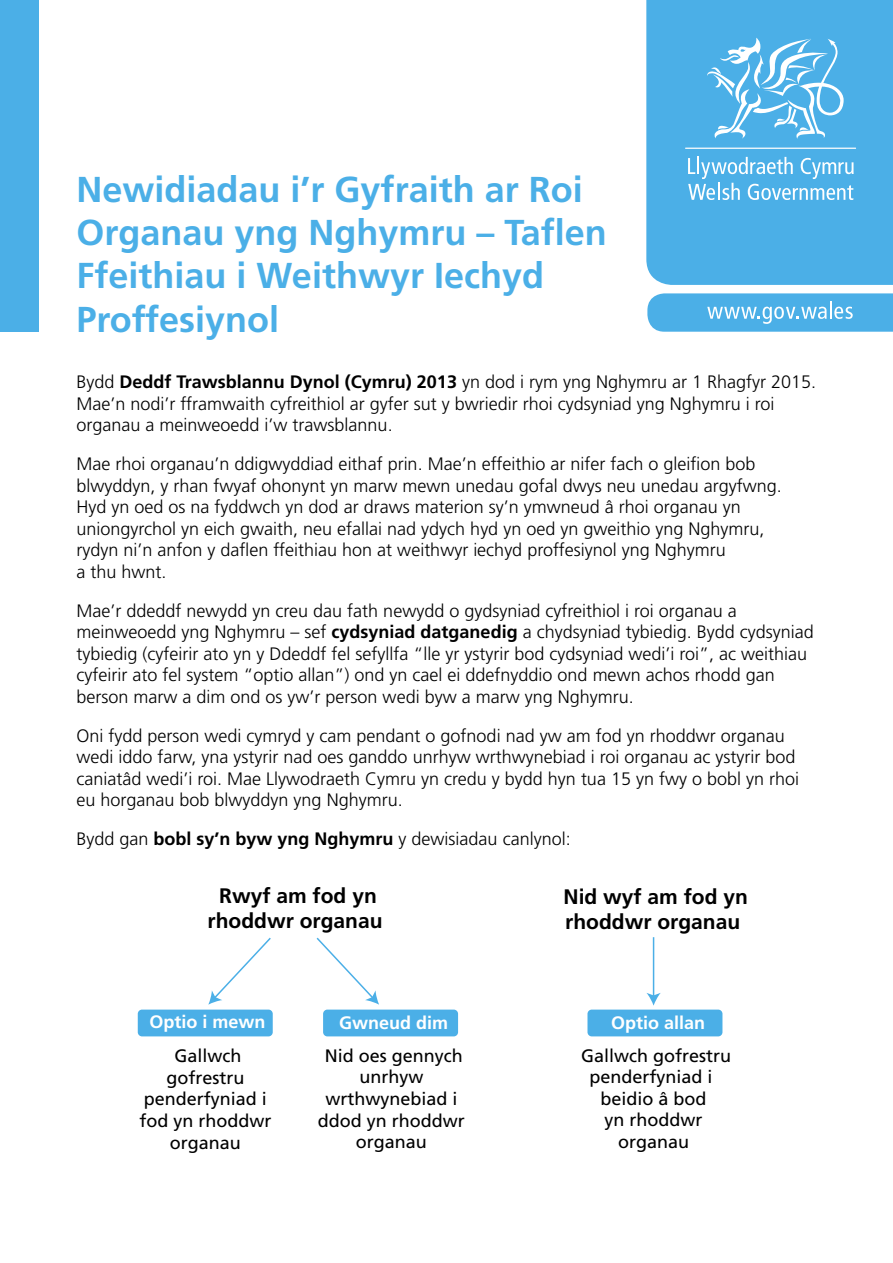
<style>
.page{position:relative;width:893px;height:1263px;background:#fff}
.page>*{position:absolute;margin:0;border:0;box-sizing:border-box;transform-origin:0 0}
.t1{font:700 36px/43.2px "Frutiger LT Std";color:#4bafe7}
.t2{font:700 21px/25.2px "Frutiger LT Std";color:#000;text-align:center}
.t3{font:300 18px/21.6px "Frutiger LT Std";color:#000}
.t4{font:18px/21.6px "Frutiger LT Std";color:#000;text-align:center}
.t5{font:700 18px "Frutiger LT Std";color:#fff}
.s1{font-weight:700}
</style>
<div class="page">
<div style="left:587px;top:1009px;width:135px;height:27px;background:#4bafe7;border-radius:4px"></div>
<div style="left:323px;top:1009px;width:135px;height:27px;background:#4bafe7;border-radius:4px"></div>
<div style="left:138px;top:1009px;width:135px;height:27px;background:#4bafe7;border-radius:4px"></div>
<svg style="left:208px;top:937px;width:63px;height:68px"></svg>
<svg style="left:316px;top:937px;width:63px;height:68px"></svg>
<hr style="left:653px;top:937px;width:1px;height:59px;background:#4bafe7">
<svg style="left:646px;top:993px;width:15px;height:13px"></svg>
<div style="left:646px;top:0;width:247px;height:285px;background:#4bafe7"></div>
<div style="left:0;top:0;width:38px;height:332px;background:#4bafe7"></div>
<svg style="left:707px;top:38px;width:137px;height:101px;background:#71c0ec"></svg>
<svg style="left:688px;top:157px;width:166px;height:43px;background:#73c1ec"></svg>
<hr style="left:685px;top:148px;width:171px;height:1px;background:#fff">
<svg style="left:647px;top:293px;width:246px;height:39px;background:#5eb7e9"></svg>
<p class="t1" style="left:77px;top:168px;width:532px">Newidiadau i’r Gyfraith ar Roi<br>Organau yng Nghymru – Taflen<br>Ffeithiau i Weithwyr Iechyd<br>Proffesiynol</p>
<p class="t3" style="left:77px;top:371px;width:741px">Bydd <span class="s1">Deddf Trawsblannu Dynol (Cymru) 2013</span> yn dod i rym yng Nghymru ar 1 Rhagfyr 2015.<br>Mae’n nodi’r fframwaith cyfreithiol ar gyfer sut y bwriedir rhoi cydsyniad yng Nghymru i roi organau a meinweoedd i’w trawsblannu.</p>
<p class="t3" style="left:77px;top:453px;width:707px">Mae rhoi organau’n ddigwyddiad eithaf prin. Mae’n effeithio ar nifer fach o gleifion bob blwyddyn, y rhan fwyaf ohonynt yn marw mewn unedau gofal dwys neu unedau argyfwng.<br>Hyd yn oed os na fyddwch yn dod ar draws materion sy’n ymwneud â rhoi organau yn uniongyrchol yn eich gwaith, neu efallai nad ydych hyd yn oed yn gweithio yng Nghymru, rydyn ni’n anfon y daflen ffeithiau hon at weithwyr iechyd proffesiynol yng Nghymru<br>a thu hwnt.</p>
<p class="t3" style="left:77px;top:600px;width:739px">Mae’r ddeddf newydd yn creu dau fath newydd o gydsyniad cyfreithiol i roi organau a meinweoedd yng Nghymru – sef <span class="s1">cydsyniad datganedig</span> a chydsyniad tybiedig. Bydd cydsyniad tybiedig (cyfeirir ato yn y Ddeddf fel sefyllfa “lle yr ystyrir bod cydsyniad wedi’i roi”, ac weithiau cyfeirir ato fel system “optio allan”) ond yn cael ei ddefnyddio ond mewn achos rhodd gan berson marw a dim ond os yw’r person wedi byw a marw yng Nghymru.</p>
<p class="t3" style="left:77px;top:725px;width:724px">Oni fydd person wedi cymryd y cam pendant o gofnodi nad yw am fod yn rhoddwr organau wedi iddo farw, yna ystyrir nad oes ganddo unrhyw wrthwynebiad i roi organau ac ystyrir bod caniatâd wedi’i roi. Mae Llywodraeth Cymru yn credu y bydd hyn tua 15 yn fwy o bobl yn rhoi eu horganau bob blwyddyn yng Nghymru.</p>
<p class="t3" style="left:77px;top:828px;width:496px">Bydd gan <span class="s1">bobl sy’n byw yng Nghymru</span> y dewisiadau canlynol:</p>
<p class="t2" style="left:208px;top:883px;width:177px">Rwyf am fod yn rhoddwr organau</p>
<p class="t5" style="left:149px;top:1011px;width:118px">Optio i mewn</p>
<p class="t4" style="left:139px;top:1045px;width:134px">Gallwch gofrestru penderfyniad i fod yn rhoddwr organau</p>
<p class="t5" style="left:339px;top:1012px;width:111px">Gwneud dim</p>
<p class="t4" style="left:318px;top:1045px;width:149px">Nid oes gennych unrhyw wrthwynebiad i ddod yn rhoddwr organau</p>
<p class="t2" style="left:563px;top:884px;width:186px;text-align:left">Nid wyf am fod yn rhoddwr organau</p>
<p class="t5" style="left:611px;top:1012px;width:96px">Optio allan</p>
<p class="t4" style="left:581px;top:1045px;width:152px">Gallwch gofrestru penderfyniad i</p>
<p class="t4" style="left:600px;top:1088px;width:108px">beidio â bod yn rhoddwr organau</p>
</div>
